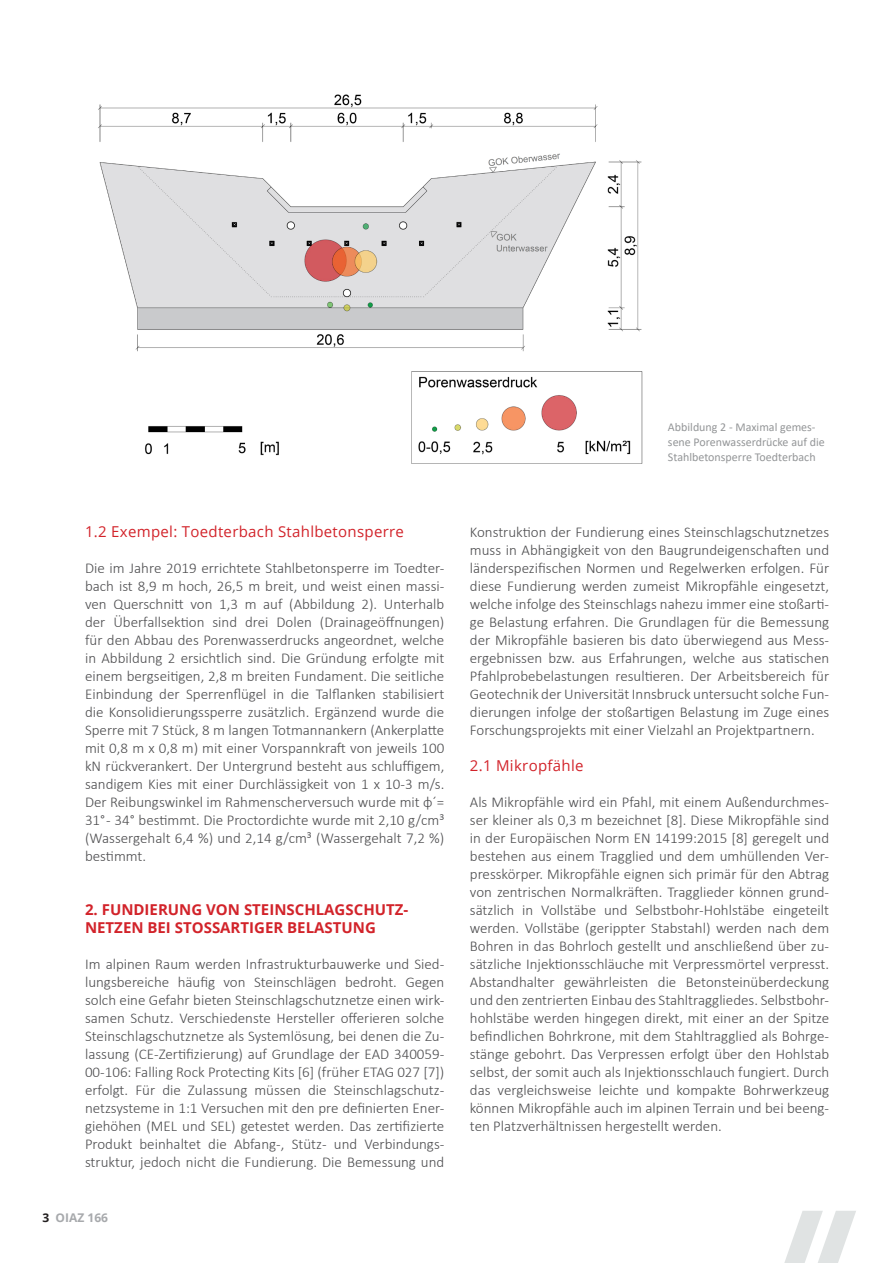
<style>
.page{position:relative;width:893px;height:1263px;background:#fff}
.page>*{position:absolute;margin:0;border:0;box-sizing:border-box;transform-origin:0 0}
.Fliesstext{font:300 15px/18px "Calibri";color:#4d4d4f;text-align:justify}
.Unterüberschrift{font:700 15px "Open Sans";color:#d2232a}
.Unterüberschrift2{font:15px "Open Sans";letter-spacing:.02em;color:#d2232a}
.bildtext{font:12px/15px "Calibri";color:#949698}
.t1{font:700 12px "Open Sans";color:#a7a9ac}
.s1{color:#231f20}
</style>
<div class="page">
<svg style="left:784px;top:1211px;width:72px;height:52px"></svg>
<img style="left:98px;top:94px;width:545px;height:370px">
<p class="Unterüberschrift2" style="left:85px;top:521px;width:320px">1.2 Exempel: Toedterbach Stahlbetonsperre</p>
<p class="Fliesstext" style="left:85px;top:559px;width:361px">Die im Jahre 2019 errichtete Stahlbetonsperre im Toedter&shy;bach ist 8,9 m hoch, 26,5 m breit, und weist einen massi&shy;ven Querschnitt von 1,3 m auf (Abbildung 2). Unterhalb der Überfallsektion sind drei Dolen (Drainageöffnungen) für den Abbau des Porenwasserdrucks angeordnet, welche in Abbildung 2 ersichtlich sind. Die Gründung erfolgte mit einem bergseitigen, 2,8 m breiten Fundament. Die seitliche Einbindung der Sperrenflügel in die Talflanken stabilisiert die Konsolidierungssperre zusätzlich. Ergänzend wurde die Sperre mit 7 Stück, 8 m langen Totmannankern (Ankerplatte mit 0,8 m x 0,8 m) mit einer Vorspannkraft von jeweils 100 kN rückverankert. Der Untergrund besteht aus schluffigem, sandigem Kies mit einer Durchlässigkeit von 1 x 10-3 m/s.<br>Der Reibungswinkel im Rahmenscherversuch wurde mit ϕ´= 31° - 34° bestimmt. Die Proctordichte wurde mit 2,10 g/cm³ (Wassergehalt 6,4 %) und 2,14 g/cm³ (Wassergehalt 7,2 %) bestimmt.</p>
<p class="Unterüberschrift" style="left:85px;top:899px;width:325px">2. FUNDIERUNG VON STEINSCHLAGSCHUTZ-</p>
<p class="Unterüberschrift" style="left:85px;top:917px;width:292px">NETZEN BEI STOSSARTIGER BELASTUNG</p>
<p class="Fliesstext" style="left:85px;top:955px;width:361px">Im alpinen Raum werden Infrastrukturbauwerke und Sied&shy;lungsbereiche häufig von Steinschlägen bedroht. Gegen solch eine Gefahr bieten Steinschlagschutznetze einen wirk&shy;samen Schutz. Verschiedenste Hersteller offerieren solche Steinschlagschutznetze als Systemlösung, bei denen die Zu&shy;lassung (CE-Zertifizierung) auf Grundlage der EAD 340059- 00-106: Falling Rock Protecting Kits [6] (früher ETAG 027 [7]) erfolgt. Für die Zulassung müssen die Steinschlagschutz&shy;netzsysteme in 1:1 Versuchen mit den pre definierten Ener&shy;giehöhen (MEL und SEL) getestet werden. Das zertifizierte Produkt beinhaltet die Abfang-, Stütz- und Verbindungs&shy;struktur, jedoch nicht die Fundierung. Die Bemessung und</p>
<p class="t1" style="left:43px;top:1209px;width:67px"><span class="s1">3</span> OIAZ 166</p>
<p class="bildtext" style="left:668px;top:419px;width:158px">Abbildung 2 - Maximal gemes&shy;sene Porenwasserdrücke auf die<br>Stahlbetonsperre Toedterbach</p>
<p class="Fliesstext" style="left:470px;top:523px;width:361px">Konstruktion der Fundierung eines Steinschlagschutznetzes muss in Abhängigkeit von den Baugrundeigenschaften und länderspezifischen Normen und Regelwerken erfolgen. Für diese Fundierung werden zumeist Mikropfähle eingesetzt, welche infolge des Steinschlags nahezu immer eine stoßarti&shy;ge Belastung erfahren. Die Grundlagen für die Bemessung der Mikropfähle basieren bis dato überwiegend aus Mess&shy;ergebnissen bzw. aus Erfahrungen, welche aus statischen Pfahlprobebelastungen resultieren. Der Arbeitsbereich für Geotechnik der Universität Innsbruck untersucht solche Fun&shy;dierungen infolge der stoßartigen Belastung im Zuge eines Forschungsprojekts mit einer Vielzahl an Projektpartnern.</p>
<p class="Unterüberschrift2" style="left:470px;top:755px;width:115px">2.1 Mikropfähle</p>
<p class="Fliesstext" style="left:470px;top:793px;width:361px">Als Mikropfähle wird ein Pfahl, mit einem Außendurchmes&shy;ser kleiner als 0,3 m bezeichnet [8]. Diese Mikropfähle sind in der Europäischen Norm EN 14199:2015 [8] geregelt und bestehen aus einem Tragglied und dem umhüllenden Ver&shy;presskörper. Mikropfähle eignen sich primär für den Abtrag von zentrischen Normalkräften. Tragglieder können grund&shy;sätzlich in Vollstäbe und Selbstbohr-Hohlstäbe eingeteilt werden. Vollstäbe (gerippter Stabstahl) werden nach dem Bohren in das Bohrloch gestellt und anschließend über zu&shy;sätzliche Injektionsschläuche mit Verpressmörtel verpresst.<br>Abstandhalter gewährleisten die Betonsteinüberdeckung und den zentrierten Einbau des Stahltraggliedes. Selbstbohr&shy;hohlstäbe werden hingegen direkt, mit einer an der Spitze befindlichen Bohrkrone, mit dem Stahltragglied als Bohrge&shy;stänge gebohrt. Das Verpressen erfolgt über den Hohlstab selbst, der somit auch als Injektionsschlauch fungiert. Durch das vergleichsweise leichte und kompakte Bohrwerkzeug können Mikropfähle auch im alpinen Terrain und bei beeng&shy;ten Platzverhältnissen hergestellt werden.</p>
</div>
